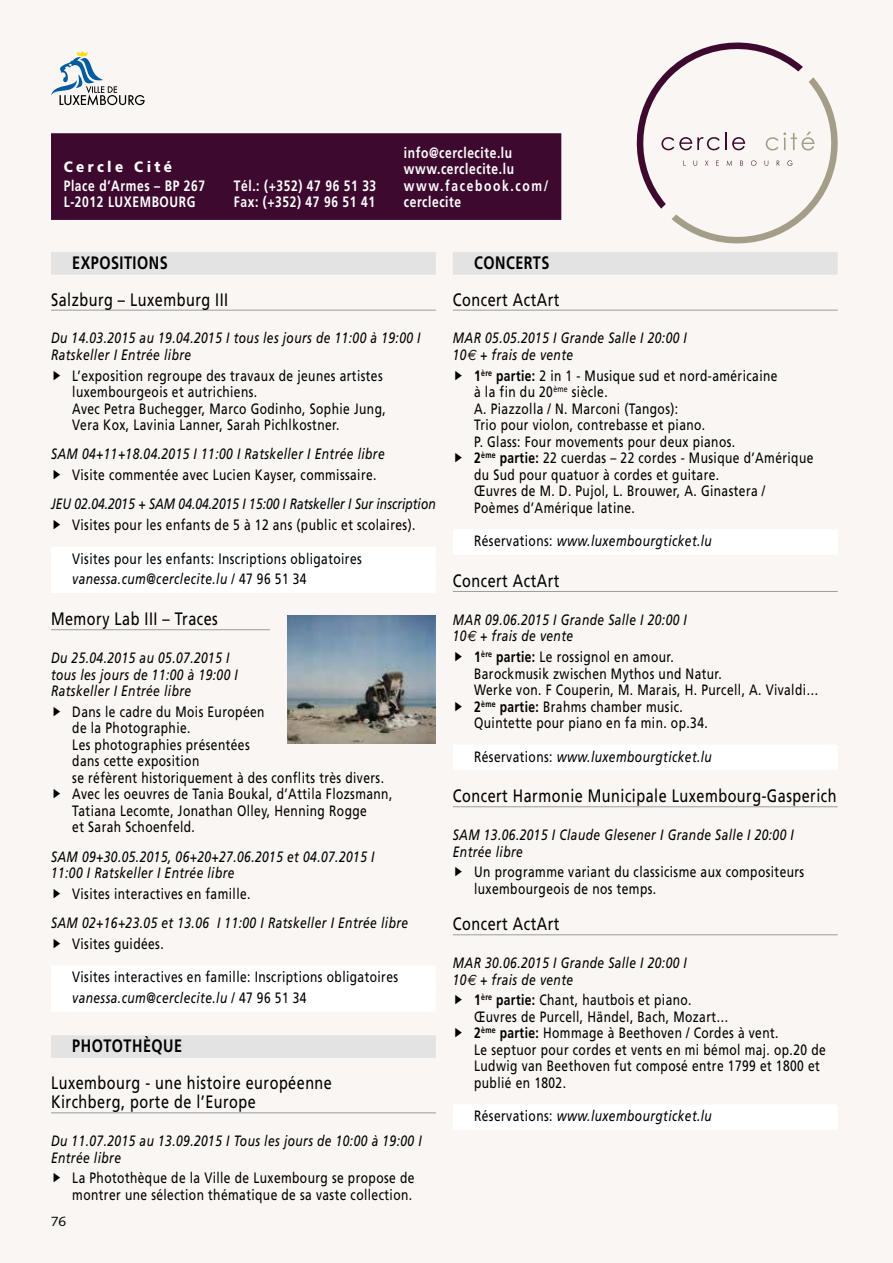
<style>
.page{position:relative;width:893px;height:1263px;background:#f9f6f3}
.page>*{position:absolute;margin:0;border:0;box-sizing:border-box;transform-origin:0 0}
.t1{font:18px/19.5px "Frutiger";letter-spacing:.035em;color:#000;scale:.8 1}
.t2{font:700 18px "Frutiger";letter-spacing:.035em;color:#000;scale:.8 1}
.t3{font:15px/16.5px "Frutiger";letter-spacing:.035em;color:#000;scale:.8 1}
.t4{font:italic 15px/16.5px "Frutiger";letter-spacing:.035em;color:#000;scale:.8 1}
.t5{font:700 15px/16.5px "Frutiger";letter-spacing:.05em;color:#fff;scale:.8 1}
.t6{font:italic 15px "Frutiger";letter-spacing:.005em;color:#000;scale:.8 1}
.t7{font:900 15px "Frutiger";letter-spacing:.25em;color:#fff;scale:.9 1}
.t8{font:13.5px "Syntax";color:#000}
.s1{font-style:italic}
.s2{font-family:"Euro Sans"}
.s3{font-weight:700}
.s4{font-style:normal}
</style>
<div class="page">
<svg style="left:51px;top:51px;width:94px;height:55px"></svg>
<div style="left:51px;top:133px;width:510px;height:87px;background:#3d092f"></div>
<div style="left:51px;top:252px;width:385px;height:23px;background:#e3e3e3"></div>
<hr style="left:51px;top:310px;width:385px;height:1px;background:#9c9c9d">
<div style="left:51px;top:547px;width:385px;height:25px;background:#fff"></div>
<div style="left:51px;top:567px;width:385px;height:26px;background:#fff"></div>
<hr style="left:51px;top:629px;width:219px;height:1px;background:#9c9c9d">
<div style="left:51px;top:965px;width:385px;height:26px;background:#fff"></div>
<div style="left:51px;top:986px;width:385px;height:25px;background:#fff"></div>
<div style="left:51px;top:1035px;width:385px;height:23px;background:#e3e3e3"></div>
<hr style="left:51px;top:1112px;width:385px;height:1px;background:#9c9c9d">
<div style="left:453px;top:252px;width:385px;height:23px;background:#e3e3e3"></div>
<hr style="left:453px;top:310px;width:385px;height:1px;background:#9c9c9d">
<div style="left:453px;top:529px;width:385px;height:26px;background:#fff"></div>
<hr style="left:453px;top:591px;width:385px;height:1px;background:#9c9c9d">
<div style="left:453px;top:744px;width:385px;height:26px;background:#fff"></div>
<hr style="left:453px;top:806px;width:385px;height:1px;background:#9c9c9d">
<hr style="left:453px;top:934px;width:385px;height:1px;background:#9c9c9d">
<div style="left:453px;top:1104px;width:385px;height:26px;background:#fff"></div>
<img style="left:287px;top:616px;width:149px;height:127px">
<svg style="left:637px;top:43px;width:201px;height:200px"></svg>
<p class="t7" style="left:64px;top:158px;width:122px">Cercle Cité</p>
<p class="t5" style="left:64px;top:177px;width:178px">Place d’Armes – BP 267<br>L-2012 LUXEMBOURG</p>
<p class="t5" style="left:234px;top:177px;width:180px">Tél.: (+352) 47 96 51 33<br>Fax: (+352) 47 96 51 41</p>
<p class="t5" style="left:404px;top:144px;width:182px">info@cerclecite.lu www.cerclecite.lu www.facebook.com/ cerclecite</p>
<p class="t2" style="left:72px;top:252px;width:121px">EXPOSITIONS</p>
<p class="t1" style="left:51px;top:289px;width:223px">Salzburg – Luxemburg III</p>
<p class="t4" style="left:51px;top:330px;width:463px">Du 14.03.2015 au 19.04.2015 I tous les jours de 11:00 à 19:00 I<br>Ratskeller I Entrée libre</p>
<p class="t3" style="left:72px;top:367px;width:393px">L’exposition regroupe des travaux de jeunes artistes luxembourgeois et autrichiens.<br>Avec Petra Buchegger, Marco Godinho, Sophie Jung, Vera Kox, Lavinia Lanner, Sarah Pichlkostner.</p>
<p class="t4" style="left:51px;top:446px;width:419px">SAM 04+11+18.04.2015 I 11:00 I Ratskeller I Entrée libre</p>
<p class="t3" style="left:72px;top:467px;width:382px">Visite commentée avec Lucien Kayser, commissaire.</p>
<p class="t6" style="left:51px;top:495px;width:482px">JEU 02.04.2015 + SAM 04.04.2015 I 15:00 I Ratskeller I Sur inscription</p>
<p class="t3" style="left:72px;top:517px;width:430px">Visites pour les enfants de 5 à 12 ans (public et scolaires).</p>
<p class="t3" style="left:72px;top:548px;width:363px;line-height:20.7px">Visites pour les enfants: Inscriptions obligatoires <span class="s1">vanessa.cum@cerclecite.lu</span> / 47 96 51 34</p>
<p class="t1" style="left:51px;top:609px;width:210px">Memory Lab III – Traces</p>
<p class="t4" style="left:51px;top:649px;width:235px">Du 25.04.2015 au 05.07.2015 I tous les jours de 11:00 à 19:00 I<br>Ratskeller I Entrée libre</p>
<p class="t3" style="left:72px;top:703px;width:402px">Dans le cadre du Mois Européen<br>de la Photographie.<br>Les photographies présentées<br>dans cette exposition<br>se réfèrent historiquement à des conflits très divers.<br>Avec les oeuvres de Tania Boukal, d’Attila Flozsmann, Tatiana Lecomte, Jonathan Olley, Henning Rogge<br>et Sarah Schoenfeld.</p>
<p class="t4" style="left:51px;top:848px;width:406px">SAM 09+30.05.2015, 06+20+27.06.2015 et 04.07.2015 I<br>11:00 I Ratskeller I Entrée libre</p>
<p class="t3" style="left:72px;top:885px;width:224px">Visites interactives en famille.</p>
<p class="t4" style="left:51px;top:914px;width:448px">SAM 02+16+23.05 et 13.06 I 11:00 I Ratskeller I Entrée libre</p>
<p class="t3" style="left:72px;top:935px;width:116px">Visites guidées.</p>
<p class="t3" style="left:72px;top:966px;width:409px;line-height:20.7px">Visites interactives en famille: Inscriptions obligatoires <span class="s1">vanessa.cum@cerclecite.lu</span> / 47 96 51 34</p>
<p class="t2" style="left:72px;top:1035px;width:139px">PHOTOTHÈQUE</p>
<p class="t1" style="left:51px;top:1073px;width:353px">Luxembourg - une histoire européenne<br>Kirchberg, porte de l’Europe</p>
<p class="t4" style="left:51px;top:1132px;width:465px">Du 11.07.2015 au 13.09.2015 I Tous les jours de 10:00 à 19:00 I<br>Entrée libre</p>
<p class="t3" style="left:72px;top:1170px;width:429px">La Photothèque de la Ville de Luxembourg se propose de montrer une sélection thématique de sa vaste collection.</p>
<p class="t8" style="left:51px;top:1214px;width:17px">76</p>
<p class="t2" style="left:474px;top:252px;width:96px">CONCERTS</p>
<p class="t1" style="left:453px;top:289px;width:135px">Concert ActArt</p>
<p class="t4" style="left:453px;top:330px;width:294px">MAR 05.05.2015 I Grande Salle I 20:00 I<br>10<span class="s2">€</span> + frais de vente</p>
<p class="t3" style="left:474px;top:367px;width:426px"><span class="s3">1</span><sup>ère</sup> <span class="s3">partie:</span> 2 in 1 - Musique sud et nord-américaine<br>à la fin du 20<sup>ème</sup> siècle.<br>A. Piazzolla / N. Marconi (Tangos):<br>Trio pour violon, contrebasse et piano.<br>P. Glass: Four movements pour deux pianos.<br><span class="s3">2</span><sup>ème</sup> <span class="s3">partie:</span> 22 cuerdas – 22 cordes - Musique d’Amérique du Sud pour quatuor à cordes et guitare.<br>Œuvres de M. D. Pujol, L. Brouwer, A. Ginastera / Poèmes d’Amérique latine.</p>
<p class="t4" style="left:474px;top:533px;width:299px"><span class="s4">Réservations:</span> www.luxembourgticket.lu</p>
<p class="t1" style="left:453px;top:571px;width:135px">Concert ActArt</p>
<p class="t4" style="left:453px;top:611px;width:294px">MAR 09.06.2015 I Grande Salle I 20:00 I<br>10<span class="s2">€</span> + frais de vente</p>
<p class="t3" style="left:474px;top:648px;width:432px"><span class="s3">1</span><sup>ère</sup> <span class="s3">partie:</span> Le rossignol en amour.<br>Barockmusik zwischen Mythos und Natur.<br>Werke von. F Couperin, M. Marais, H. Purcell, A. Vivaldi… <span class="s3">2</span><sup>ème</sup> <span class="s3">partie:</span> Brahms chamber music.<br>Quintette pour piano en fa min. op.34.</p>
<p class="t4" style="left:474px;top:748px;width:299px"><span class="s4">Réservations:</span> www.luxembourgticket.lu</p>
<p class="t1" style="left:453px;top:786px;width:481px">Concert Harmonie Municipale Luxembourg-Gasperich</p>
<p class="t4" style="left:453px;top:826px;width:428px">SAM 13.06.2015 I Claude Glesener I Grande Salle I 20:00 I<br>Entrée libre</p>
<p class="t3" style="left:474px;top:864px;width:414px">Un programme variant du classicisme aux compositeurs luxembourgeois de nos temps.</p>
<p class="t1" style="left:453px;top:914px;width:135px">Concert ActArt</p>
<p class="t4" style="left:453px;top:954px;width:294px">MAR 30.06.2015 I Grande Salle I 20:00 I<br>10<span class="s2">€</span> + frais de vente</p>
<p class="t3" style="left:474px;top:992px;width:441px"><span class="s3">1</span><sup>ère</sup> <span class="s3">partie:</span> Chant, hautbois et piano.<br>Œuvres de Purcell, Händel, Bach, Mozart…<br><span class="s3">2</span><sup>ème</sup> <span class="s3">partie:</span> Hommage à Beethoven / Cordes à vent.<br>Le septuor pour cordes et vents en mi bémol maj. op.20 de Ludwig van Beethoven fut composé entre 1799 et 1800 et publié en 1802.</p>
<p class="t4" style="left:474px;top:1108px;width:299px"><span class="s4">Réservations:</span> www.luxembourgticket.lu</p>
</div>
